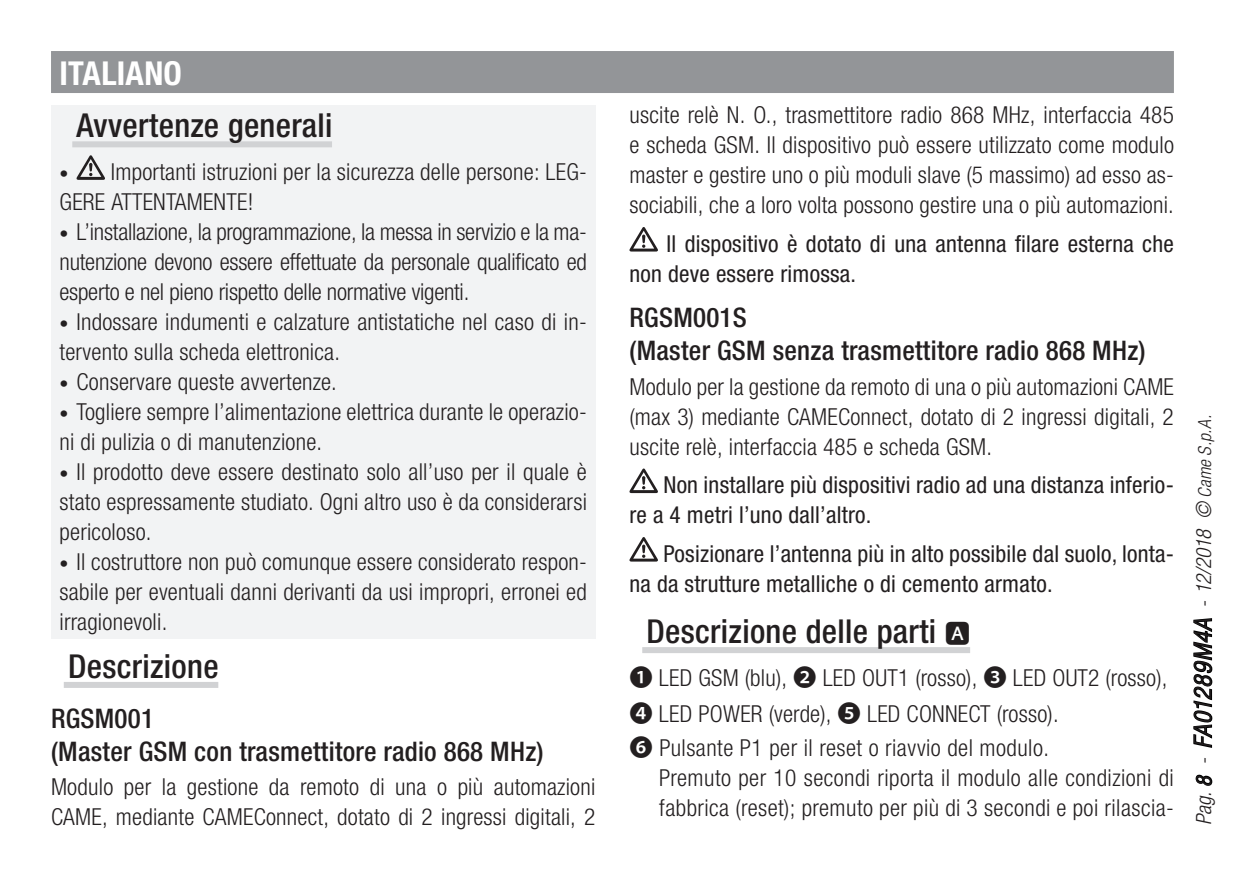
<style>
.page{position:relative;width:1259px;height:893px;background:#fff}
.page>*{position:absolute;margin:0;border:0;box-sizing:border-box;transform-origin:0 0}
.Titoletto{font:500 condensed 33px "Helvetica Neue LTW1 G";letter-spacing:.01em;color:#231f20}
.Lingua_su_grigio{font:700 condensed 33px "Helvetica Neue LTW1 G";letter-spacing:.005em;color:#fff}
.Sottotitoletto{font:500 condensed 27px/33px "Helvetica Neue LTW1 G";letter-spacing:.01em;color:#231f20}
.Testo_BASE{font:300 condensed 23.4px/30px "Helvetica Neue LTW1 G";letter-spacing:.01em;color:#231f20}
.Testo_BASE_-_SpazioP{font:condensed 23.4px/30px "Helvetica Neue LTW1 G";letter-spacing:.01em;color:#231f20}
.Testo_base_spazio_pr{font:300 condensed 23.4px "Helvetica Neue LTW1 G";letter-spacing:.02em;color:#231f20}
.Testo_BASE_-_SpazioP-2{font:300 condensed 23.4px "Helvetica Neue LTW1 G";letter-spacing:.01em;color:#231f20}
.t1{font:italic 300 condensed 21px "Helvetica Neue LTW1 G";color:#231f20}
.s1{font-weight:100;font-size:18px}
.s2{font-family:"Koz Go Pr 6 N";font-weight:400;font-stretch:normal}
.s3{font-size:24px}
.s4{font-size:18px}
</style>
<div class="page">
<svg style="left:1193px;top:618px;width:20px;height:168px"></svg>
<div style="left:51px;top:51px;width:1123px;height:42px;background:#939598"></div>
<div style="left:64px;top:682px;width:154px;height:6px;background:#d1d2d4"></div>
<div style="left:51px;top:105px;width:544px;height:533px;background:#f2f3f4"></div>
<div style="left:72px;top:141px;width:260px;height:6px;background:#d1d2d4"></div>
<svg style="left:77px;top:155px;width:28px;height:25px"></svg>
<div style="left:642px;top:647px;width:328px;height:6px;background:#d1d2d4"></div>
<svg style="left:629px;top:227px;width:29px;height:25px"></svg>
<svg style="left:629px;top:468px;width:29px;height:25px"></svg>
<svg style="left:629px;top:537px;width:29px;height:25px"></svg>
<p class="Lingua_su_grigio" style="left:60px;top:54px;width:124px">ITALIANO</p>
<p class="Titoletto" style="left:77px;top:105px;width:257px">Avvertenze generali</p>
<p class="Testo_BASE" style="left:60px;top:157px;width:529px"><span class="s1">•</span> Importanti istruzioni per la sicurezza delle persone: LEG-<br>GERE ATTENTAMENTE!</p>
<p class="Testo_BASE" style="left:60px;top:217px;width:529px;text-align:justify"><span class="s1">•</span> L’installazione, la programmazione, la messa in servizio e la ma&shy;nutenzione devono essere effettuate da personale qualificato ed esperto e nel pieno rispetto delle normative vigenti.</p>
<p class="Testo_BASE" style="left:60px;top:307px;width:529px"><span class="s1">•</span> Indossare indumenti e calzature antistatiche nel caso di in&shy;tervento sulla scheda elettronica.</p>
<p class="Testo_BASE" style="left:60px;top:367px;width:279px"><span class="s1">•</span> Conservare queste avvertenze.</p>
<p class="Testo_BASE" style="left:60px;top:397px;width:529px"><span class="s1">•</span> Togliere sempre l’alimentazione elettrica durante le operazio&shy;ni di pulizia o di manutenzione.</p>
<p class="Testo_BASE" style="left:60px;top:457px;width:529px;text-align:justify"><span class="s1">•</span> Il prodotto deve essere destinato solo all’uso per il quale è stato espressamente studiato. Ogni altro uso è da considerarsi pericoloso.</p>
<p class="Testo_BASE" style="left:60px;top:547px;width:529px;text-align:justify"><span class="s1">•</span> Il costruttore non può comunque essere considerato respon&shy;sabile per eventuali danni derivanti da usi impropri, erronei ed irragionevoli.</p>
<p class="Titoletto" style="left:68px;top:646px;width:152px">Descrizione</p>
<p class="Sottotitoletto" style="left:51px;top:702px;width:494px">RGSM001<br>(Master GSM con trasmettitore radio 868 MHz)</p>
<p class="Testo_BASE" style="left:51px;top:772px;width:546px">Modulo per la gestione da remoto di una o più automazioni<br>CAME, mediante CAMEConnect, dotato di 2 ingressi digitali, 2</p>
<p class="Testo_BASE" style="left:629px;top:100px;width:546px;text-align:justify">uscite relè N. O., trasmettitore radio 868 MHz, interfaccia 485 e scheda GSM. Il dispositivo può essere utilizzato come modulo master e gestire uno o più moduli slave (5 massimo) ad esso as&shy;sociabili, che a loro volta possono gestire una o più automazioni.</p>
<p class="Testo_BASE_-_SpazioP" style="left:629px;top:228px;width:546px;text-indent:37px">Il dispositivo è dotato di una antenna filare esterna che non deve essere rimossa.</p>
<p class="Sottotitoletto" style="left:629px;top:301px;width:517px">RGSM001S<br>(Master GSM senza trasmettitore radio 868 MHz)</p>
<p class="Testo_BASE" style="left:629px;top:371px;width:546px;text-align:justify">Modulo per la gestione da remoto di una o più automazioni CAME (max 3) mediante CAMEConnect, dotato di 2 ingressi digitali, 2 uscite relè, interfaccia 485 e scheda GSM.</p>
<p class="Testo_BASE_-_SpazioP" style="left:629px;top:470px;width:546px;text-indent:34px">Non installare più dispositivi radio ad una distanza inferio&shy;re a 4 metri l’uno dall’altro.</p>
<p class="Testo_BASE_-_SpazioP" style="left:629px;top:538px;width:546px;text-indent:34px">Posizionare l’antenna più in alto possibile dal suolo, lonta&shy;na da strutture metalliche o di cemento armato.</p>
<p class="Titoletto" style="left:646px;top:611px;width:291px">Descrizione delle parti</p>
<p class="Testo_BASE_-_SpazioP-2" style="left:629px;top:664px;width:539px"><span class="s2">❶</span> LED GSM (blu), <span class="s2">❷</span> LED OUT1 (rosso), <span class="s2">❸</span> LED OUT2 (rosso),</p>
<p class="Testo_base_spazio_pr" style="left:629px;top:700px;width:431px"><span class="s2">❹</span> LED POWER (verde), <span class="s2">❺</span> LED CONNECT (rosso).</p>
<p class="Testo_base_spazio_pr" style="left:629px;top:734px;width:421px"><span class="s2">❻</span> Pulsante P1 per il reset o riavvio del modulo.</p>
<p class="Testo_BASE" style="left:659px;top:763px;width:516px">Premuto per 10 secondi riporta il modulo alle condizioni di fabbrica (reset); premuto per più di 3 secondi e poi rilascia-</p>
<p class="t1" style="left:1191px;top:825px;width:411px;rotate:-90deg">Pag. 8 - <span class="s3">FA01289M4A</span> - 12/2018 © <span class="s4">Came S.p.A.</span></p>
</div>
